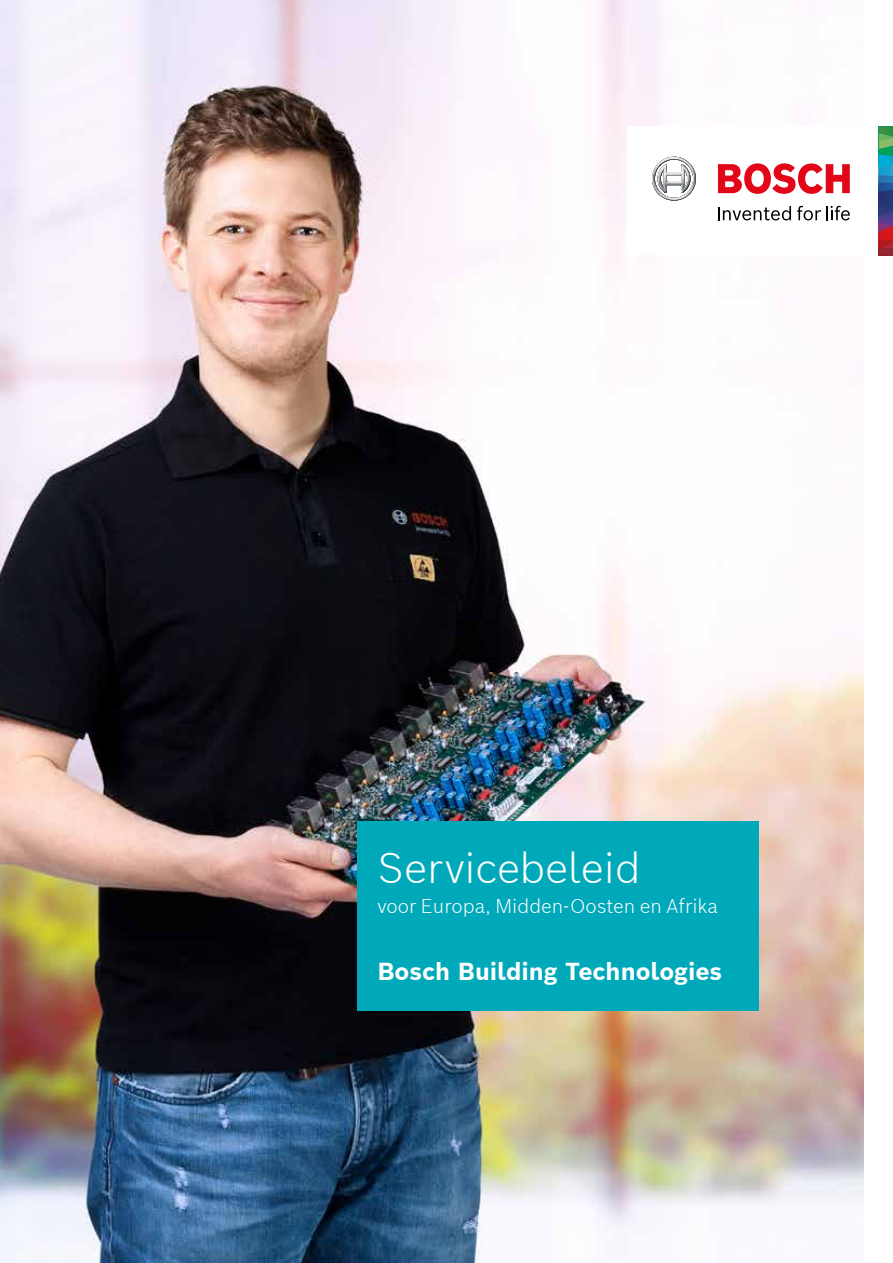
<style>
.page{position:relative;width:893px;height:1263px;background:#fff}
.page>*{position:absolute;margin:0;border:0;box-sizing:border-box;transform-origin:0 0}
.t1{font:300 42px "Bosch Sans";color:#fff}
.t2{font:700 24px "Bosch Sans";color:#fff}
.t3{font:300 19.5px "Bosch Sans";color:#fff}
</style>
<div class="page">
<img style="left:0;top:0;width:864px;height:1263px">
<div style="left:628px;top:126px;width:265px;height:129px;background:#fff"></div>
<svg style="left:879px;top:126px;width:14px;height:129px;background:#4d6174"></svg>
<svg style="left:652px;top:157px;width:44px;height:44px"></svg>
<svg style="left:718px;top:206px;width:73px;height:14px"></svg>
<svg style="left:797px;top:206px;width:53px;height:14px"></svg>
<svg style="left:718px;top:163px;width:132px;height:31px"></svg>
<div style="left:357px;top:821px;width:402px;height:189px;background:#00a9b9"></div>
<h1 class="t1" style="left:377px;top:840px;width:265px">Servicebeleid</h1>
<p class="t3" style="left:377px;top:892px;width:342px">voor Europa, Midden-Oosten en Afrika</p>
<p class="t2" style="left:377px;top:955px;width:346px">Bosch Building Technologies</p>
</div>
